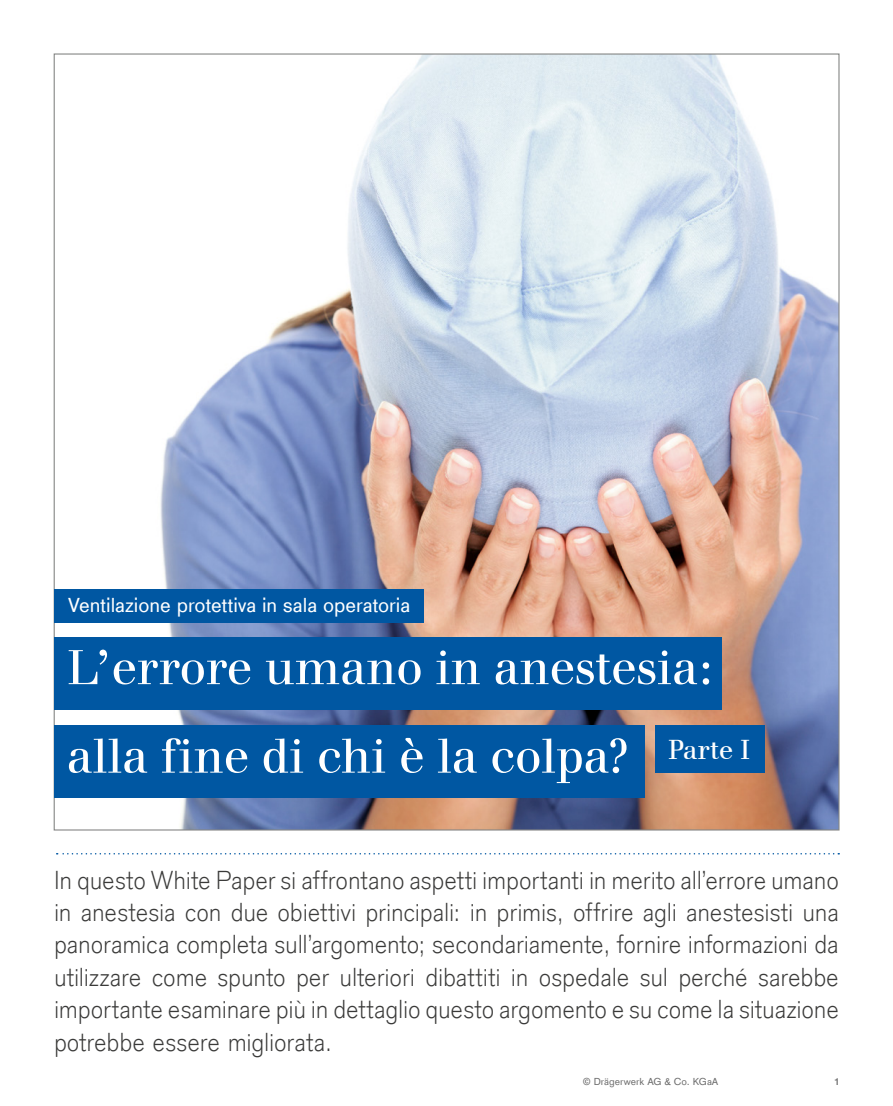
<style>
.page{position:relative;width:893px;height:1106px;background:#fff}
.page>*{position:absolute;margin:0;border:0;box-sizing:border-box;transform-origin:0 0}
.t1{font:51px/88.5px "Draeger Walbaum Global";color:#fff}
.t2{font:300 27px/32.4px "Draeger Sans Global";letter-spacing:-.005em;color:#3a3a39;text-align:justify}
.t3{font:21px "Draeger Sans Global";color:#fff}
.t4{font:10.5px "Draeger Sans Global";color:#6e6e6e}
.t5{font:700 10.5px "Draeger Sans Global";color:#6e6e6e}
</style>
<div class="page">
<img style="left:56px;top:55px;width:781px;height:773px">
<div style="left:54px;top:589px;width:370px;height:34px;background:#0057a2"></div>
<div style="left:54px;top:725px;width:590px;height:72px;background:#0057a2"></div>
<svg style="left:57px;top:853px;width:782px;height:1px"></svg>
<div style="left:54px;top:637px;width:668px;height:72px;background:#0057a2"></div>
<div style="left:655px;top:725px;width:110px;height:48px;background:#0057a2"></div>
<p class="t3" style="left:68px;top:592px;width:344px">Ventilazione protettiva in sala operatoria</p>
<h1 class="t1" style="left:67px;top:623px;width:685px">L’errore umano in anestesia: alla fine di chi è la colpa? <sup>Parte</sup> <sup>I</sup></h1>
<p class="t2" style="left:54px;top:863px;width:786px">In questo White Paper si affrontano aspetti importanti in merito all’errore umano in anestesia con due obiettivi principali: in primis, offrire agli anestesisti una panoramica completa sull’argomento; secondariamente, fornire informazioni da utilizzare come spunto per ulteriori dibattiti in ospedale sul perché sarebbe importante esaminare più in dettaglio questo argomento e su come la situazione potrebbe essere migliorata.</p>
<p class="t4" style="left:583px;top:1074px;width:137px">© Drägerwerk AG &amp; Co. KGaA</p>
<p class="t5" style="left:835px;top:1074px;width:6px">1</p>
</div>
